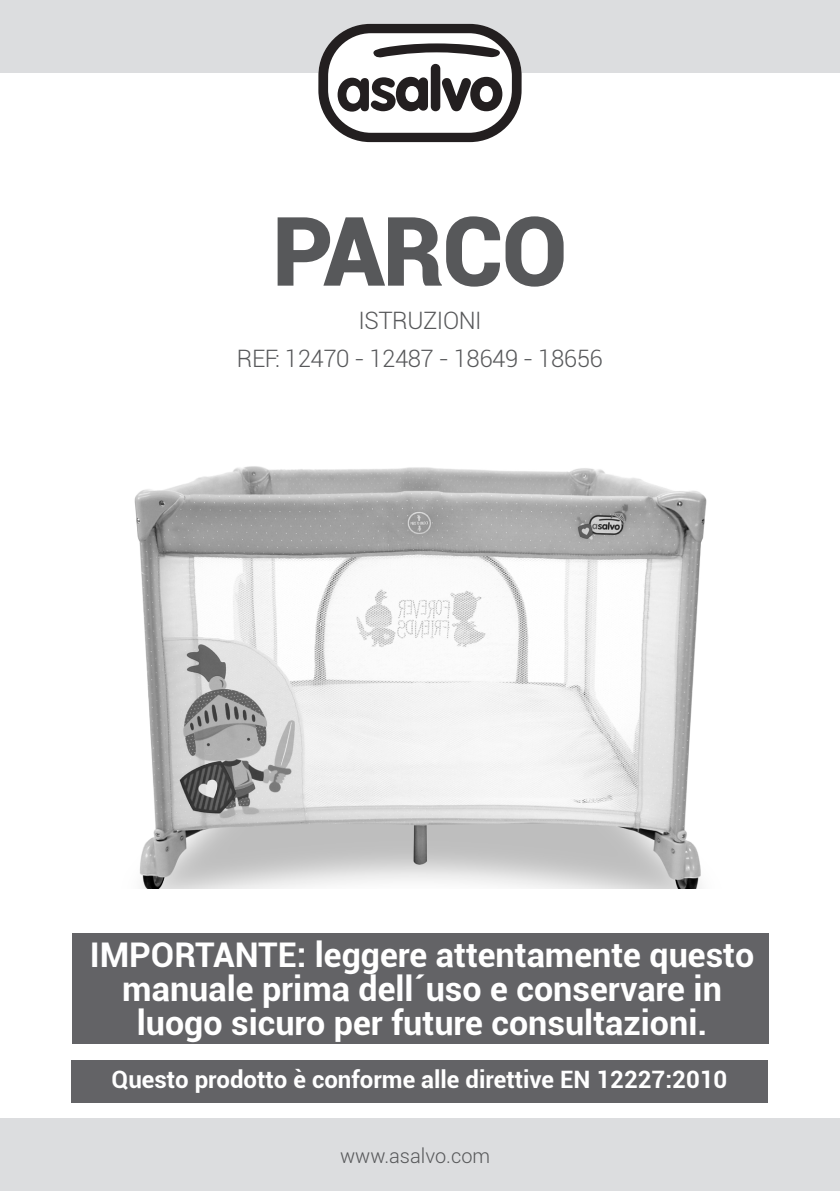
<style>
.page{position:relative;width:840px;height:1191px;background:#fff}
.page>*{position:absolute;margin:0;border:0;box-sizing:border-box;transform-origin:0 0}
.t1{font:900 96px "Roboto";letter-spacing:-.02em;color:#57585a}
.t2{font:700 34px/34px "Roboto";color:#fff;text-align:center}
.t3{font:700 24px "Roboto";color:#fff}
.t4{font:300 24px/37.6px "Roboto";letter-spacing:-.02em;color:#57585a;text-align:center}
.t5{font:300 20px "Roboto";color:#57585a}
</style>
<div class="page">
<img style="left:134px;top:466px;width:573px;height:422px">
<div style="left:0;top:0;width:839px;height:72px;background:#dcdddf"></div>
<div style="left:0;top:1119px;width:839px;height:72px;background:#dcdddf"></div>
<div style="left:71px;top:1060px;width:696px;height:43px;background:#636366"></div>
<div style="left:72px;top:933px;width:695px;height:110px;background:#636366"></div>
<svg style="left:318px;top:24px;width:203px;height:118px"></svg>
<h1 class="t1" style="left:272px;top:183px;width:297px">PARCO</h1>
<p class="t4" style="left:237px;top:301px;width:367px">ISTRUZIONI<br>REF: 12470 - 12487 - 18649 - 18656</p>
<p class="t2" style="left:90px;top:936px;width:665px">IMPORTANTE: leggere attentamente questo manuale prima dell´uso e conservare in luogo sicuro per future consultazioni.</p>
<p class="t3" style="left:111px;top:1062px;width:617px">Questo prodotto è conforme alle direttive EN 12227:2010</p>
<p class="t5" style="left:340px;top:1141px;width:151px">www.asalvo.com</p>
</div>
